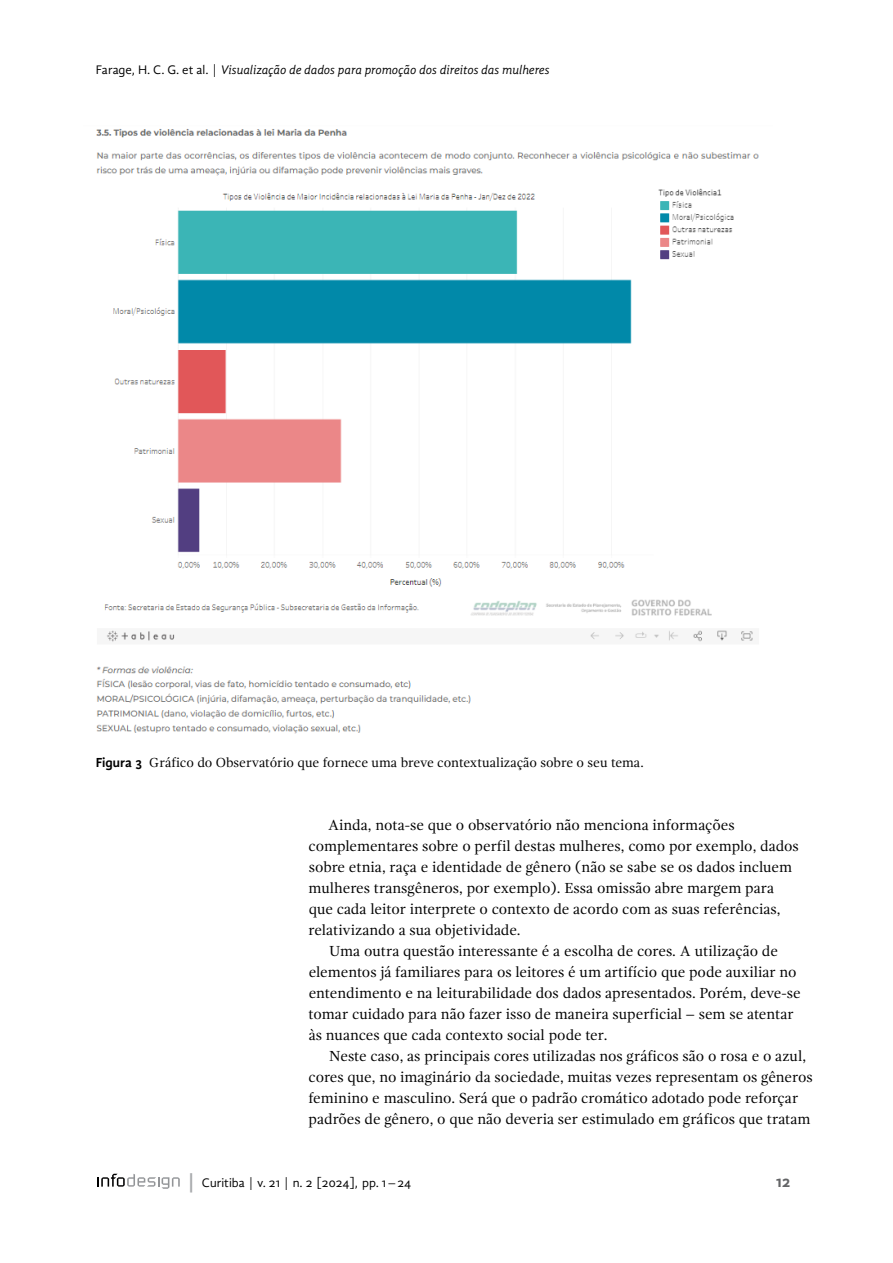
<style>
.page{position:relative;width:893px;height:1263px;background:#fff}
.page>*{position:absolute;margin:0;border:0;box-sizing:border-box;transform-origin:0 0}
.t1{font:700 16.5px "Gandhi Sans";color:#636466}
.PT_Corpo_de_texto{font:15px/21px "Gandhi Serif";color:#000}
.t2{font:13.5px "Gandhi Serif";letter-spacing:-.005em;color:#000}
.t3{font:12.75px "Gandhi Sans Italic 2";letter-spacing:-.01em;color:#000}
.t4{font:12.75px "Gandhi Sans";color:#000}
.s1{font-family:"Gandhi Sans Regular 2"}
.s2{font-family:"Gandhi Sans";font-weight:700}
.s3{font-size:19.2px;color:#a7a9ac}
</style>
<div class="page">
<svg style="left:97px;top:1174px;width:83px;height:15px"></svg>
<img style="left:96px;top:129px;width:663px;height:605px">
<p class="t3" style="left:96px;top:62px;width:455px"><span class="s1">Farage, H. C. G. et al. |</span> Visualização de dados para promoção dos direitos das mulheres</p>
<p class="t2" style="left:96px;top:754px;width:550px"><span class="s2">Figura 3</span> Gráfico do Observatório que fornece uma breve contextualização sobre o seu tema.</p>
<p class="PT_Corpo_de_texto" style="left:309px;top:814px;width:492px;text-indent:20px">Ainda, nota-se que o observatório não menciona informações complementares sobre o perfil destas mulheres, como por exemplo, dados sobre etnia, raça e identidade de gênero (não se sabe se os dados incluem mulheres transgêneros, por exemplo). Essa omissão abre margem para que cada leitor interprete o contexto de acordo com as suas referências, relativizando a sua objetividade.</p>
<p class="PT_Corpo_de_texto" style="left:309px;top:940px;width:493px;text-indent:21px">Uma outra questão interessante é a escolha de cores. A utilização de elementos já familiares para os leitores é um artifício que pode auxiliar no entendimento e na leiturabilidade dos dados apresentados. Porém, deve-se tomar cuidado para não fazer isso de maneira superficial – sem se atentar às nuances que cada contexto social pode ter.</p>
<p class="PT_Corpo_de_texto" style="left:308px;top:1045px;width:506px;text-indent:21px">Neste caso, as principais cores utilizadas nos gráficos são o rosa e o azul, cores que, no imaginário da sociedade, muitas vezes representam os gêneros feminino e masculino. Será que o padrão cromático adotado pode reforçar padrões de gênero, o que não deveria ser estimulado em gráficos que tratam</p>
<p class="t4" style="left:187px;top:1175px;width:226px"><span class="s3">|</span> Curitiba | v. 21 | n. 2 [2024], pp. 1–24</p>
<p class="t1" style="left:776px;top:1171px;width:16px">12</p>
</div>
